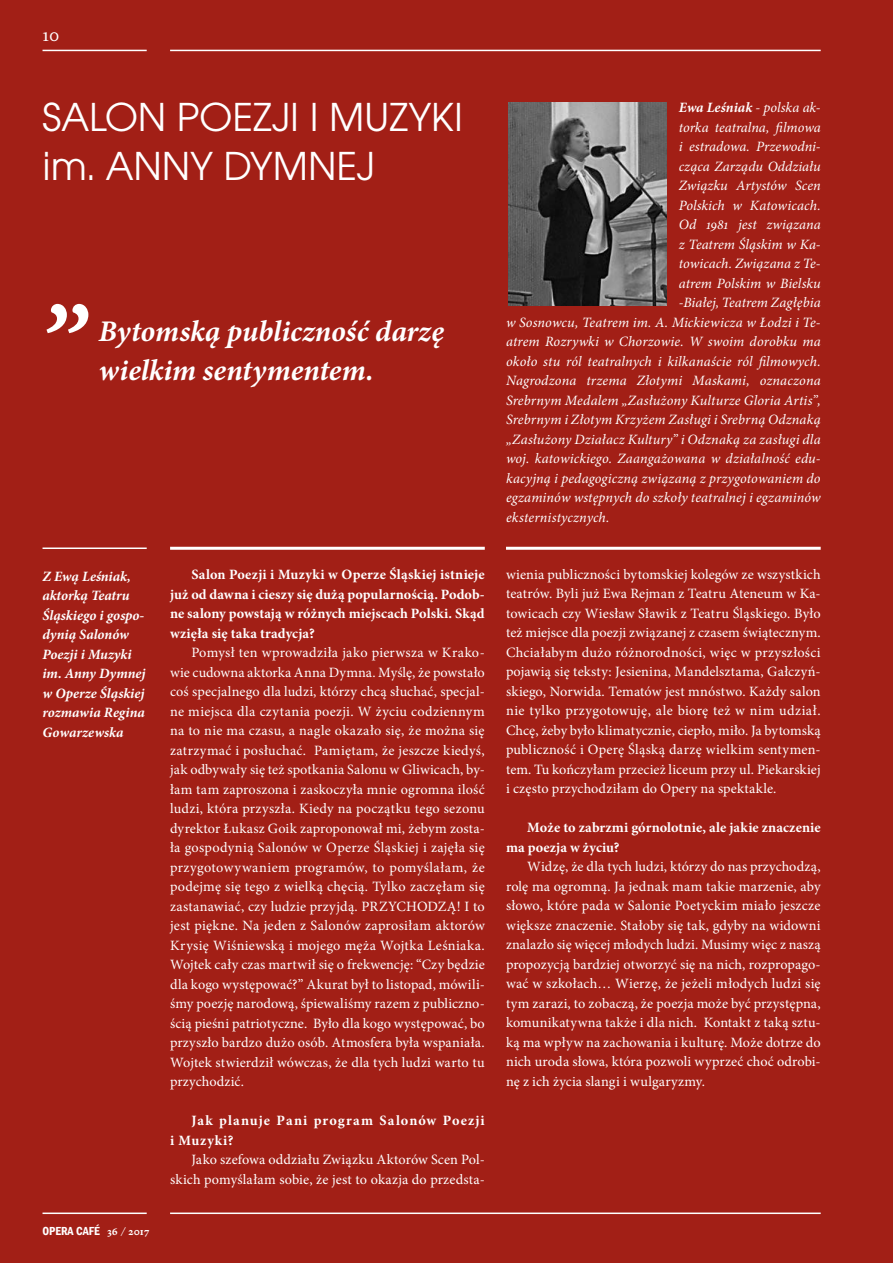
<style>
.page{position:relative;width:893px;height:1263px;background:#a21f16}
.page>*{position:absolute;margin:0;border:0;box-sizing:border-box;transform-origin:0 0}
.t1{font:italic 700 105px "Minion Pro";color:#fff}
.t2{font:42px/49.5px "Avant Gar Got Itc TOT Boo";color:#fff}
.t3{font:italic 700 30px/39px "Minion Pro";color:#fff}
.t4{font:19.5px "Minion Pro";color:#fff}
.t5{font:14.25px/19.5px "Minion Pro";letter-spacing:.01em;color:#fff;text-align:justify}
.t6{font:italic 14.25px "Minion Pro";letter-spacing:.005em;color:#fff}
.t7{font:700 14.25px/19.5px "Minion Pro";letter-spacing:.01em;color:#fff;text-align:justify}
.t8{font:italic 700 14.25px/19.5px "Minion Pro";color:#fff}
.t9{font:700 14.25px/19.5px "Minion Pro";letter-spacing:.065em;color:#fff}
.t10{font:600 condensed 12px "Franklin Gothic";color:#fff}
.s1{font-family:"Adobe Jenson Pro";font-weight:700;font-stretch:normal}
.s2{font-family:"Adobe Jenson Pro";font-weight:400;font-style:italic;font-stretch:normal}
.s3{font-weight:400}
</style>
<div class="page">
<hr style="left:170px;top:547px;width:315px;height:3px;background:#fff">
<hr style="left:506px;top:547px;width:315px;height:3px;background:#fff">
<hr style="left:43px;top:547px;width:104px;height:2px;background:#fff">
<img style="left:509px;top:103px;width:157px;height:203px">
<hr style="left:170px;top:1212px;width:651px;height:2px;background:#fff">
<hr style="left:43px;top:1212px;width:104px;height:2px;background:#fff">
<hr style="left:43px;top:50px;width:104px;height:1px;background:#fff">
<hr style="left:170px;top:50px;width:651px;height:1px;background:#fff">
<h3 class="t4" style="left:43px;top:22px;width:18px">10</h3>
<h2 class="t2" style="left:43px;top:92px;width:422px">SALON POEZJI I MUZYKI im. ANNY DYMNEJ</h2>
<h1 class="t1" style="left:49px;top:212px;width:47px">„</h1>
<h3 class="t3" style="left:98px;top:312px;width:347px">Bytomską publiczność darzę wielkim sentymentem.</h3>
<p class="t8" style="left:43px;top:566px;width:105px">Z Ewą Leśniak, aktorką Teatru<br>Śląskiego i gospo&shy;dynią Salonów<br>Poezji i Muzyki im. Anny Dymnej w Operze Śląskiej rozmawia Regina<br>Gowarzewska</p>
<p class="t10" style="left:43px;top:1222px;width:109px">OPERA CAFÉ <span class="s1">36</span> <span class="s2">/</span> <span class="s1">2017</span></p>
<p class="t7" style="left:170px;top:565px;width:316px;text-indent:21px">Salon Poezji i Muzyki w Operze Śląskiej istnieje już od dawna i cieszy się dużą popularnością. Podob&shy;ne salony powstają w różnych miejscach Polski. Skąd wzięła się taka tradycja?</p>
<p class="t5" style="left:170px;top:643px;width:316px;text-indent:21px">Pomysł ten wprowadziła jako pierwsza w Krako&shy;wie cudowna aktorka Anna Dymna. Myślę, że powstało coś specjalnego dla ludzi, którzy chcą słuchać, specjal&shy;ne miejsca dla czytania poezji. W życiu codziennym na to nie ma czasu, a nagle okazało się, że można się zatrzymać i posłuchać. Pamiętam, że jeszcze kiedyś, jak odbywały się też spotkania Salonu w Gliwicach, by&shy;łam tam zaproszona i zaskoczyła mnie ogromna ilość ludzi, która przyszła. Kiedy na początku tego sezonu dyrektor Łukasz Goik zaproponował mi, żebym zosta&shy;ła gospodynią Salonów w Operze Śląskiej i zajęła się przygotowywaniem programów, to pomyślałam, że podejmę się tego z wielką chęcią. Tylko zaczęłam się zastanawiać, czy ludzie przyjdą. PRZYCHODZĄ! I to jest piękne. Na jeden z Salonów zaprosiłam aktorów Krysię Wiśniewską i mojego męża Wojtka Leśniaka.<br>Wojtek cały czas martwił się o frekwencję: “Czy będzie dla kogo występować?” Akurat był to listopad, mówili&shy;śmy poezję narodową, śpiewaliśmy razem z publiczno&shy;ścią pieśni patriotyczne. Było dla kogo występować, bo przyszło bardzo dużo osób. Atmosfera była wspaniała.<br>Wojtek stwierdził wówczas, że dla tych ludzi warto tu przychodzić.</p>
<p class="t9" style="left:170px;top:1110px;width:316px;text-indent:21px">Jak planuje Pani program Salonów Poezji i Muzyki?</p>
<p class="t5" style="left:170px;top:1150px;width:316px;text-align:right">Jako szefowa oddziału Związku Aktorów Scen Pol&shy;skich pomyślałam sobie, że jest to okazja do przedsta-</p>
<p class="t8" style="left:679px;top:98px;width:143px">Ewa Leśniak <span class="s3">- polska ak-</span></p>
<p class="t6" style="left:679px;top:117px;width:143px">torka teatralna, filmowa</p>
<p class="t6" style="left:679px;top:137px;width:143px">i estradowa. Przewodni-</p>
<p class="t6" style="left:679px;top:156px;width:143px">cząca Zarządu Oddziału</p>
<p class="t6" style="left:679px;top:176px;width:143px">Związku Artystów Scen</p>
<p class="t6" style="left:679px;top:195px;width:143px">Polskich w Katowicach.</p>
<p class="t6" style="left:679px;top:215px;width:143px">Od 1981 jest związana</p>
<p class="t6" style="left:679px;top:234px;width:143px">z Teatrem Śląskim w Ka-</p>
<p class="t6" style="left:679px;top:254px;width:143px">towicach. Związana z Te-</p>
<p class="t6" style="left:679px;top:273px;width:143px">atrem Polskim w Bielsku</p>
<p class="t6" style="left:679px;top:293px;width:143px">-Białej, Teatrem Zagłębia</p>
<p class="t6" style="left:506px;top:312px;width:316px">w Sosnowcu, Teatrem im. A. Mickiewicza w Łodzi i Te-</p>
<p class="t6" style="left:506px;top:332px;width:316px">atrem Rozrywki w Chorzowie. W swoim dorobku ma</p>
<p class="t6" style="left:506px;top:351px;width:316px">około stu ról teatralnych i kilkanaście ról filmowych.</p>
<p class="t6" style="left:506px;top:371px;width:316px">Nagrodzona trzema Złotymi Maskami, oznaczona</p>
<p class="t6" style="left:506px;top:390px;width:316px">Srebrnym Medalem „Zasłużony Kulturze Gloria Artis”,</p>
<p class="t6" style="left:506px;top:410px;width:316px">Srebrnym i Złotym Krzyżem Zasługi i Srebrną Odznaką</p>
<p class="t6" style="left:506px;top:429px;width:316px">„Zasłużony Działacz Kultury” i Odznaką za zasługi dla</p>
<p class="t6" style="left:506px;top:449px;width:316px">woj. katowickiego. Zaangażowana w działalność edu-</p>
<p class="t6" style="left:506px;top:468px;width:316px">kacyjną i pedagogiczną związaną z przygotowaniem do</p>
<p class="t6" style="left:506px;top:488px;width:316px">egzaminów wstępnych do szkoły teatralnej i egzaminów</p>
<p class="t6" style="left:506px;top:507px;width:105px">eksternistycznych.</p>
<p class="t5" style="left:506px;top:565px;width:316px">wienia publiczności bytomskiej kolegów ze wszystkich teatrów. Byli już Ewa Rejman z Teatru Ateneum w Ka&shy;towicach czy Wiesław Sławik z Teatru Śląskiego. Było też miejsce dla poezji związanej z czasem świątecznym.<br>Chciałabym dużo różnorodności, więc w przyszłości pojawią się teksty: Jesienina, Mandelsztama, Gałczyń&shy;skiego, Norwida. Tematów jest mnóstwo. Każdy salon nie tylko przygotowuję, ale biorę też w nim udział.<br>Chcę, żeby było klimatycznie, ciepło, miło. Ja bytomską publiczność i Operę Śląską darzę wielkim sentymen&shy;tem. Tu kończyłam przecież liceum przy ul. Piekarskiej i często przychodziłam do Opery na spektakle.</p>
<p class="t7" style="left:506px;top:818px;width:316px;text-indent:21px">Może to zabrzmi górnolotnie, ale jakie znaczenie ma poezja w życiu?</p>
<p class="t5" style="left:506px;top:857px;width:316px;text-indent:21px">Widzę, że dla tych ludzi, którzy do nas przychodzą, rolę ma ogromną. Ja jednak mam takie marzenie, aby słowo, które pada w Salonie Poetyckim miało jeszcze większe znaczenie. Stałoby się tak, gdyby na widowni znalazło się więcej młodych ludzi. Musimy więc z naszą propozycją bardziej otworzyć się na nich, rozpropago&shy;wać w szkołach… Wierzę, że jeżeli młodych ludzi się tym zarazi, to zobaczą, że poezja może być przystępna, komunikatywna także i dla nich. Kontakt z taką sztu&shy;ką ma wpływ na zachowania i kulturę. Może dotrze do nich uroda słowa, która pozwoli wyprzeć choć odrobi&shy;nę z ich życia slangi i wulgaryzmy.</p>
</div>
